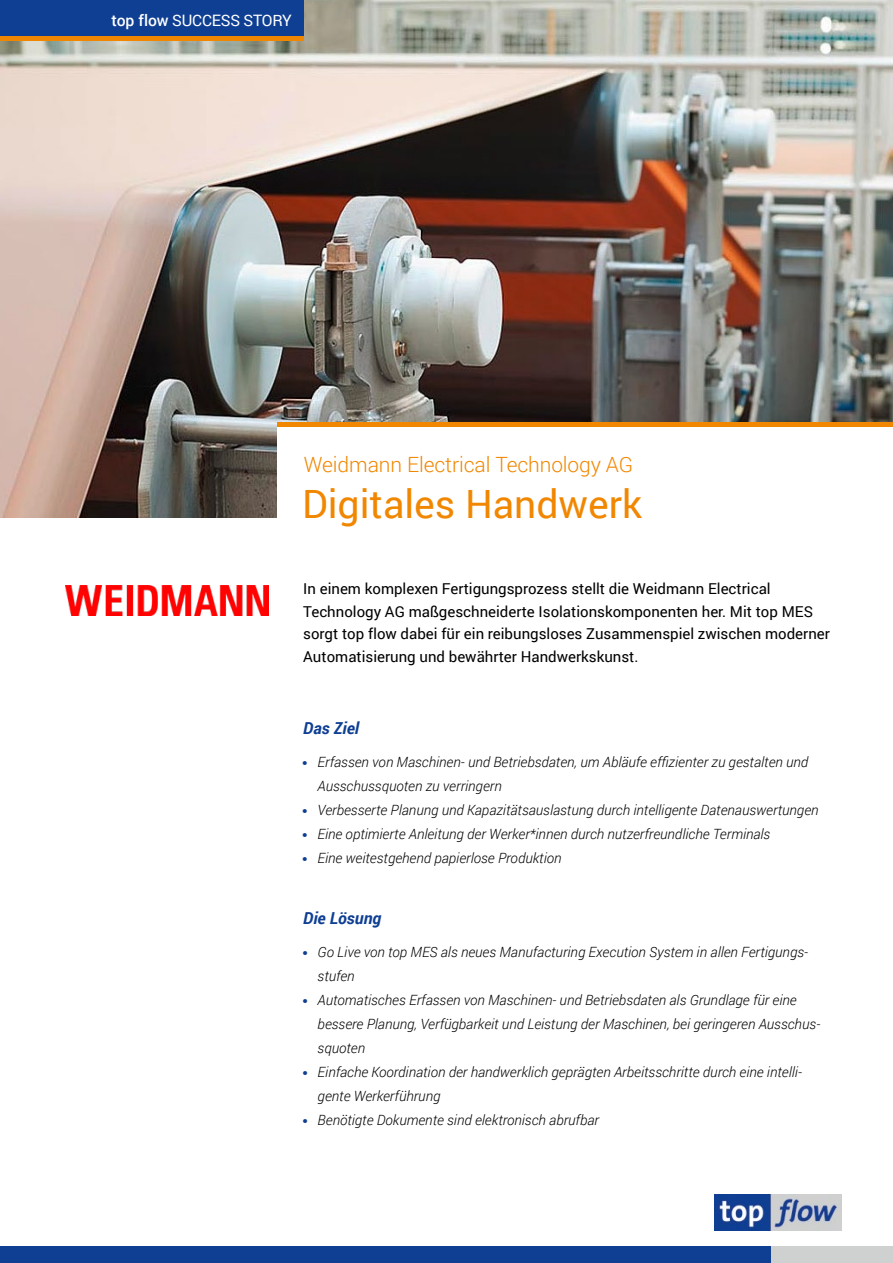
<style>
.page{position:relative;width:893px;height:1263px;background:#fff}
.page>*{position:absolute;margin:0;border:0;box-sizing:border-box;transform-origin:0 0}
.t1{font:39px "Roboto";color:#f18700}
.t2{font:300 21px "Roboto";letter-spacing:-.005em;color:#f18700}
.t3{font:italic 700 16.5px "Roboto";color:#0f3f93}
.t4{font:15.75px "Roboto";letter-spacing:-.015em;color:#fff}
.t5{font:15px/22.5px "Roboto";color:#000}
.t6{font:italic 300 14.1px/24px "Roboto";color:#000}
.s1{font-weight:500}
.s2{font-family:"Trebuchet MS";font-weight:400;font-style:normal;color:#0f3f93}
</style>
<div class="page">
<div style="left:0;top:1246px;width:771px;height:17px;background:#0f3f93"></div>
<div style="left:771px;top:1246px;width:122px;height:17px;background:#cfd0d0"></div>
<img style="left:715px;top:1194px;width:127px;height:36px">
<img style="left:0;top:0;width:893px;height:518px">
<div style="left:0;top:0;width:304px;height:40px;background:#0f3f93"></div>
<hr style="left:0;top:36px;width:304px;height:4px;background:#f18700">
<img style="left:66px;top:586px;width:202px;height:29px">
<div style="left:277px;top:422px;width:616px;height:295px;background:#fff"></div>
<hr style="left:277px;top:422px;width:616px;height:4px;background:#f18700">
<p class="t4" style="left:111px;top:9px;width:182px"><span class="s1">top flow</span> SUCCESS STORY</p>
<h2 class="t2" style="left:304px;top:450px;width:331px">Weidmann Electrical Technology AG</h2>
<h1 class="t1" style="left:302px;top:477px;width:342px">Digitales Handwerk</h1>
<p class="t5" style="left:303px;top:577px;width:528px">In einem komplexen Fertigungsprozess stellt die Weidmann Electrical Technology AG maßgeschneiderte Isolationskomponenten her. Mit top MES sorgt top flow dabei für ein reibungsloses Zusammenspiel zwischen moderner Automatisierung und bewährter Handwerkskunst.</p>
<p class="t3" style="left:303px;top:716px;width:57px">Das Ziel</p>
<p class="t6" style="left:317px;top:749px;width:492px;text-indent:-16px"><span class="s2">•</span> Erfassen von Maschinen- und Betriebsdaten, um Abläufe effizienter zu gestalten und<br>Ausschussquoten zu verringern</p>
<p class="t6" style="left:301px;top:797px;width:519px"><span class="s2">•</span> Verbesserte Planung und Kapazitätsauslastung durch intelligente Datenauswertungen</p>
<p class="t6" style="left:301px;top:821px;width:471px"><span class="s2">•</span> Eine optimierte Anleitung der Werker*innen durch nutzerfreundliche Terminals</p>
<p class="t6" style="left:301px;top:845px;width:262px"><span class="s2">•</span> Eine weitestgehend papierlose Produktion</p>
<p class="t3" style="left:303px;top:906px;width:79px">Die Lösung</p>
<p class="t6" style="left:318px;top:939px;width:492px;text-indent:-16px"><span class="s2">•</span> Go Live von top MES als neues Manufacturing Execution System in allen Fertigungs&shy;stufen</p>
<p class="t6" style="left:318px;top:987px;width:504px;text-indent:-16px"><span class="s2">•</span> Automatisches Erfassen von Maschinen- und Betriebsdaten als Grundlage für eine bessere Planung, Verfügbarkeit und Leistung der Maschinen, bei geringeren Ausschus&shy;squoten</p>
<p class="t6" style="left:318px;top:1059px;width:486px;text-indent:-16px"><span class="s2">•</span> Einfache Koordination der handwerklich geprägten Arbeitsschritte durch eine intelli&shy;gente Werkerführung</p>
<p class="t6" style="left:301px;top:1107px;width:299px"><span class="s2">•</span> Benötigte Dokumente sind elektronisch abrufbar</p>
</div>
